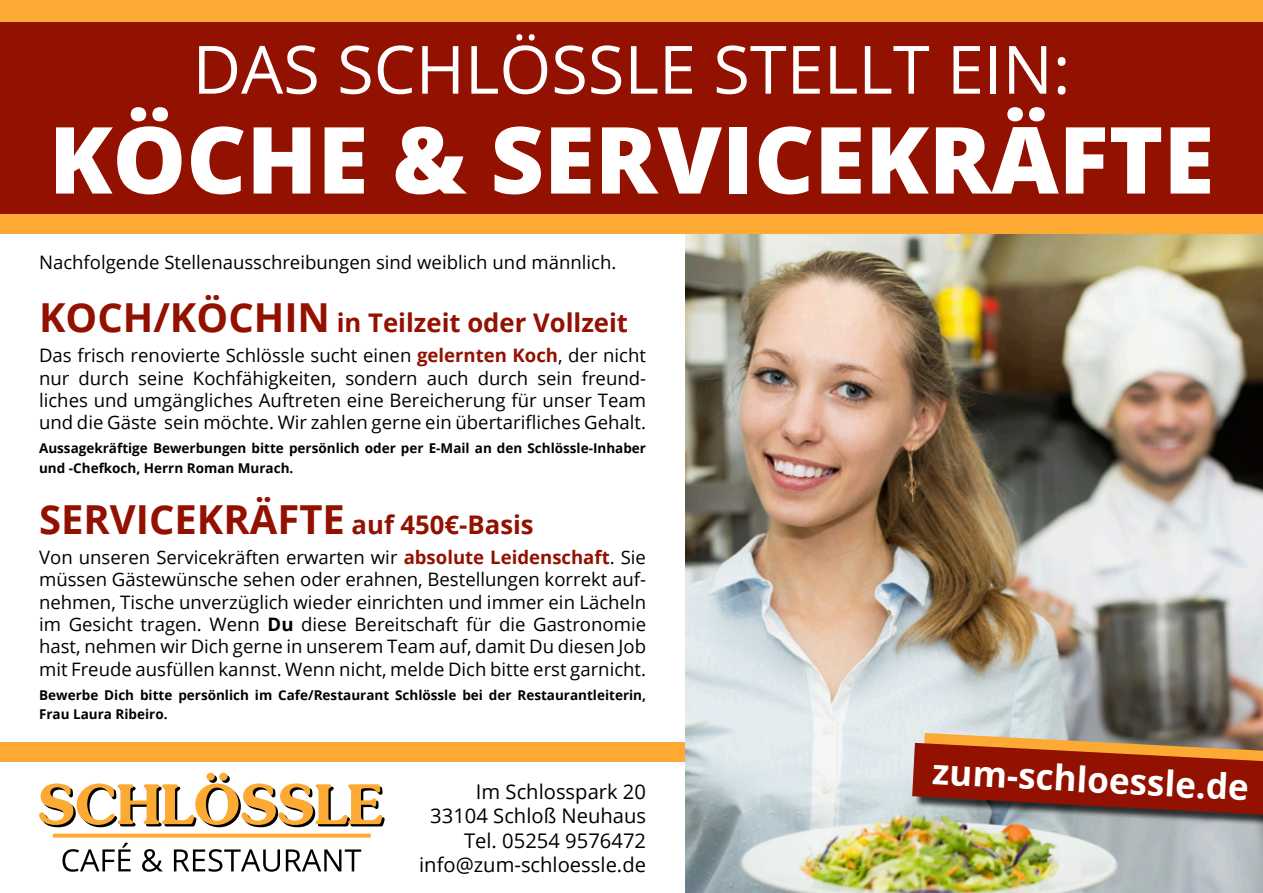
<style>
.page{position:relative;width:1263px;height:893px;background:#fff}
.page>*{position:absolute;margin:0;border:0;box-sizing:border-box;transform-origin:0 0}
.t1{font:800 92.7px "Open Sans";color:#fff}
.t2{font:66.6px "Open Sans";color:#fff}
.t3{font:700 39.9px "Open Sans";color:#921100}
.t4{font:700 35.1px "Open Sans";color:#fff}
.t5{font:700 25.65px "Open Sans";color:#921100}
.t6{font:20.25px/24.3px "Open Sans";color:#000;text-align:right}
.t7{font:18.6px/22.2px "Open Sans";color:#000;text-align:justify}
.t8{font:700 13.5px/19.5px "Open Sans";color:#000}
.s1{font-size:39.9px}
.s2{font-weight:700;color:#921100}
.s3{font-size:25.65px}
.s4{font-weight:700}
</style>
<div class="page">
<div style="left:0;top:742px;width:685px;height:19px;background:#fcaa33"></div>
<img style="left:685px;top:234px;width:578px;height:659px">
<div style="left:0;top:0;width:1263px;height:214px;background:#921100"></div>
<svg style="left:39px;top:773px;width:346px;height:54px"></svg>
<svg style="left:62px;top:843px;width:299px;height:29px"></svg>
<svg style="left:53px;top:834px;width:318px;height:4px"></svg>
<div style="left:914px;top:745px;width:349px;height:83px;background:#000;opacity:.75"></div>
<svg style="left:912px;top:733px;width:351px;height:82px;background:#983b21"></svg>
<div style="left:0;top:0;width:1263px;height:21px;background:#fcaa33"></div>
<div style="left:0;top:214px;width:1262px;height:20px;background:#fcaa33"></div>
<h2 class="t2" style="left:193px;top:24px;width:879px">DAS SCHLÖSSLE STELLT EIN:</h2>
<h1 class="t1" style="left:49px;top:89px;width:1167px">KÖCHE &amp; SERVICEKRÄFTE</h1>
<p class="t7" style="left:39px;top:251px;width:579px">Nachfolgende Stellenausschreibungen sind weiblich und männlich.</p>
<h3 class="t5" style="left:39px;top:305px;width:590px"><span class="s1">KOCH/KÖCHIN</span> in Teilzeit oder Vollzeit</h3>
<p class="t7" style="left:39px;top:344px;width:609px">Das frisch renovierte Schlössle sucht einen <span class="s2">gelernten Koch</span>, der nicht nur durch seine Kochfähigkeiten, sondern auch durch sein freund&shy;liches und umgängliches Auftreten eine Bereicherung für unser Team und die Gäste sein möchte. Wir zahlen gerne ein übertarifliches Gehalt.</p>
<p class="t8" style="left:39px;top:438px;width:608px">Aussagekräftige Bewerbungen bitte persönlich oder per E-Mail an den Schlössle-Inhaber und -Chefkoch, Herrn Roman Murach.</p>
<h3 class="t3" style="left:39px;top:491px;width:496px">SERVICEKRÄFTE <span class="s3">auf 450€-Basis</span></h3>
<p class="t7" style="left:39px;top:546px;width:608px">Von unseren Servicekräften erwarten wir <span class="s2">absolute Leidenschaft</span>. Sie müssen Gästewünsche sehen oder erahnen, Bestellungen korrekt auf&shy;nehmen, Tische unverzüglich wieder einrichten und immer ein Lächeln im Gesicht tragen. Wenn <span class="s4">Du</span> diese Bereitschaft für die Gastronomie hast, nehmen wir Dich gerne in unserem Team auf, damit Du diesen Job mit Freude ausfüllen kannst. Wenn nicht, melde Dich bitte erst garnicht.</p>
<p class="t8" style="left:39px;top:684px;width:608px">Bewerbe Dich bitte persönlich im Cafe/Restaurant Schlössle bei der Restaurantleiterin,<br>Frau Laura Ribeiro.</p>
<p class="t6" style="left:419px;top:779px;width:228px">Im Schlosspark 20<br>33104 Schloß Neuhaus<br>Tel. 05254 9576472 info@zum-schloessle.de</p>
<h3 class="t4" style="left:934px;top:746px;width:318px;rotate:3deg">zum-schloessle.de</h3>
</div>
